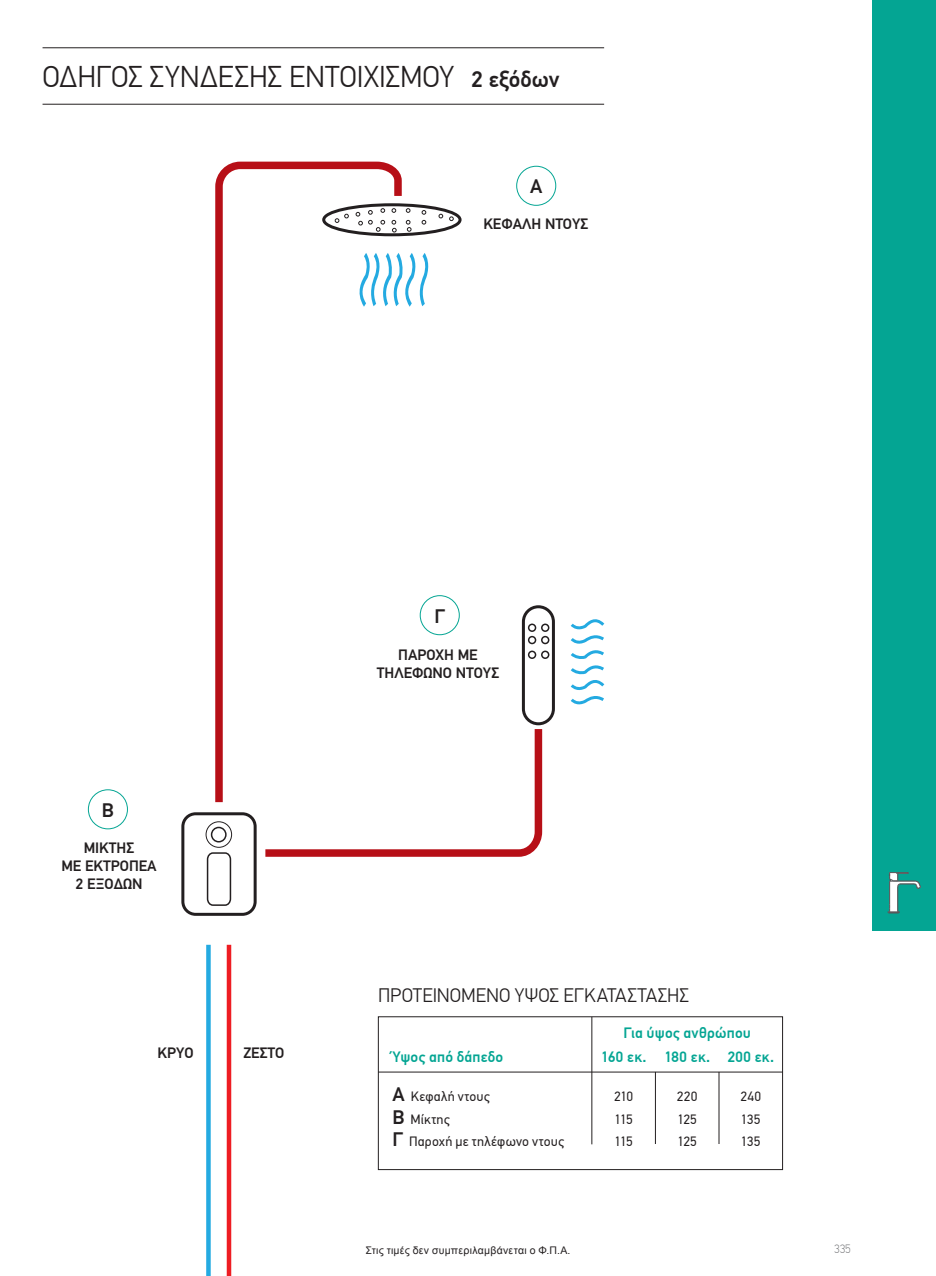
<style>
.page{position:relative;width:936px;height:1276px;background:#fff}
.page>*{position:absolute;margin:0;border:0;box-sizing:border-box;transform-origin:0 0}
.t1{font:300 30px "PF Din Text Pro";letter-spacing:-.005em;color:#231f20}
.t2{font:300 19.5px "PF Din Text Pro";letter-spacing:-.005em;color:#231f20}
.t3{font:500 19.5px "PF Din Text Pro";color:#231f20}
.t4{font:500 15px/18px "PF Din Text Pro";color:#231f20;text-align:center}
.t5{font:500 15px "PF Din Text Pro";letter-spacing:.01em;color:#04a593}
.t6{font:13.5px "PF Din Text Pro";letter-spacing:.01em;color:#231f20}
.t7{font:100 12px "PF Din Text Pro";color:#6c6d70}
.t8{font:10.5px "Arial";letter-spacing:.025em;color:#231f20}
.s1{font-weight:500;font-size:22.5px}
.s2{font-weight:500;font-size:19.5px}
</style>
<div class="page">
<div style="left:872px;top:0;width:63px;height:930px;background:#04a593"></div>
<svg style="left:887px;top:872px;width:34px;height:41px"></svg>
<div style="left:206px;top:944px;width:5px;height:332px;background:#24aae1"></div>
<hr style="left:227px;top:944px;width:4px;height:332px;background:#ee1d23">
<svg style="left:405px;top:253px;width:24px;height:54px"></svg>
<div style="left:322px;top:203px;width:139px;height:33px;border:3px solid #231f20;border-radius:50%"></div>
<svg style="left:215px;top:162px;width:190px;height:641px"></svg>
<div style="left:181px;top:812px;width:75px;height:104px;border:3px solid #231f20;border-radius:13px"></div>
<svg style="left:206px;top:852px;width:26px;height:54px"></svg>
<div style="left:211px;top:826px;width:15px;height:16px;border:2px solid #231f20;border-radius:50%"></div>
<div style="left:206px;top:821px;width:26px;height:26px;border:1px solid #231f20;border-radius:50%"></div>
<svg style="left:335px;top:214px;width:13px;height:9px"></svg>
<svg style="left:368px;top:210px;width:4px;height:4px"></svg>
<svg style="left:356px;top:212px;width:6px;height:13px"></svg>
<svg style="left:380px;top:208px;width:5px;height:5px"></svg>
<svg style="left:392px;top:208px;width:4px;height:5px"></svg>
<svg style="left:406px;top:208px;width:4px;height:5px"></svg>
<svg style="left:422px;top:210px;width:4px;height:4px"></svg>
<svg style="left:422px;top:220px;width:4px;height:4px"></svg>
<svg style="left:439px;top:214px;width:4px;height:4px"></svg>
<svg style="left:449px;top:217px;width:4px;height:4px"></svg>
<svg style="left:368px;top:220px;width:17px;height:11px"></svg>
<svg style="left:392px;top:220px;width:4px;height:12px"></svg>
<svg style="left:406px;top:220px;width:5px;height:11px"></svg>
<svg style="left:570px;top:619px;width:34px;height:86px"></svg>
<svg style="left:258px;top:721px;width:287px;height:136px"></svg>
<div style="left:522px;top:605px;width:33px;height:120px;border:3px solid #231f20;border-radius:15px"></div>
<div style="left:541px;top:623px;width:8px;height:9px;border:2px solid #231f20;border-radius:50%"></div>
<div style="left:528px;top:623px;width:8px;height:9px;border:2px solid #231f20;border-radius:50%"></div>
<div style="left:541px;top:636px;width:8px;height:8px;border:2px solid #231f20;border-radius:50%"></div>
<div style="left:528px;top:636px;width:8px;height:8px;border:2px solid #231f20;border-radius:50%"></div>
<div style="left:541px;top:650px;width:8px;height:9px;border:2px solid #231f20;border-radius:50%"></div>
<div style="left:528px;top:650px;width:8px;height:9px;border:2px solid #231f20;border-radius:50%"></div>
<hr style="left:378px;top:1071px;width:404px;height:1px;background:#231f20">
<hr style="left:718px;top:1072px;width:1px;height:72px;background:#231f20">
<hr style="left:655px;top:1072px;width:1px;height:72px;background:#231f20">
<hr style="left:591px;top:1017px;width:1px;height:127px;background:#231f20">
<hr style="left:43px;top:48px;width:561px;height:1px;background:#231f20">
<hr style="left:43px;top:104px;width:561px;height:1px;background:#231f20">
<div style="left:516px;top:166px;width:40px;height:39px;border:1px solid #04a593;border-radius:50%"></div>
<div style="left:88px;top:789px;width:40px;height:40px;border:1px solid #04a593;border-radius:50%"></div>
<div style="left:420px;top:595px;width:39px;height:40px;border:1px solid #04a593;border-radius:50%"></div>
<p class="t1" style="left:43px;top:60px;width:518px">ΟΔΗΓΟΣ ΣΥΝΔΕΣΗΣ ΕΝΤΟΙΧΙΣΜΟΥ <span class="s1">2 εξόδων</span></p>
<p class="t3" style="left:530px;top:175px;width:14px">Α</p>
<p class="t4" style="left:483px;top:215px;width:107px">ΚΕΦΑΛΗ ΝΤΟΥΣ</p>
<p class="t3" style="left:434px;top:604px;width:12px">Γ</p>
<p class="t3" style="left:102px;top:798px;width:14px">Β</p>
<p class="t4" style="left:61px;top:838px;width:97px">ΜΙΚΤΗΣ<br>ΜΕ ΕΚΤΡΟΠΕΑ<br>2 ΕΞΟ∆ΩΝ</p>
<p class="t4" style="left:158px;top:1043px;width:37px">ΚΡΥΟ</p>
<p class="t4" style="left:243px;top:1043px;width:42px">ΖΕΣΤΟ</p>
<p class="t4" style="left:377px;top:646px;width:124px">ΠΑΡΟΧΗ ΜΕ<br>ΤΗΛΕΦΩΝΟ ΝΤΟΥΣ</p>
<p class="t2" style="left:378px;top:984px;width:312px">ΠΡΟΤΕΙΝΟΜΕΝΟ ΥΨΟΣ ΕΓΚΑΤΑΣΤΑΣΗΣ</p>
<p class="t5" style="left:392px;top:1047px;width:112px">Ύψος από δάπεδο</p>
<p class="t6" style="left:392px;top:1089px;width:99px"><span class="s2">Α</span> Κεφαλή ντους</p>
<p class="t6" style="left:392px;top:1111px;width:59px"><span class="s2">Β</span> Μίκτης</p>
<p class="t6" style="left:392px;top:1134px;width:173px"><span class="s2">Γ</span> Παροχή με τηλέφωνο ντους</p>
<p class="t5" style="left:623px;top:1024px;width:129px">Για ύψος ανθρώπου</p>
<p class="t5" style="left:600px;top:1047px;width:47px">160 εκ.</p>
<p class="t6" style="left:614px;top:1089px;width:21px">210</p>
<p class="t6" style="left:614px;top:1111px;width:20px">115</p>
<p class="t6" style="left:614px;top:1134px;width:20px">115</p>
<p class="t5" style="left:664px;top:1047px;width:48px">180 εκ.</p>
<p class="t6" style="left:677px;top:1089px;width:22px">220</p>
<p class="t6" style="left:677px;top:1111px;width:21px">125</p>
<p class="t6" style="left:677px;top:1134px;width:21px">125</p>
<p class="t5" style="left:727px;top:1047px;width:48px">200 εκ.</p>
<p class="t6" style="left:740px;top:1089px;width:22px">240</p>
<p class="t6" style="left:741px;top:1111px;width:21px">135</p>
<p class="t6" style="left:741px;top:1134px;width:21px">135</p>
<p class="t8" style="left:365px;top:1243px;width:206px">Στις τιμές δεν συμπεριλαμβάνεται ο Φ.Π.Α.</p>
<p class="t7" style="left:834px;top:1242px;width:18px">335</p>
</div>
